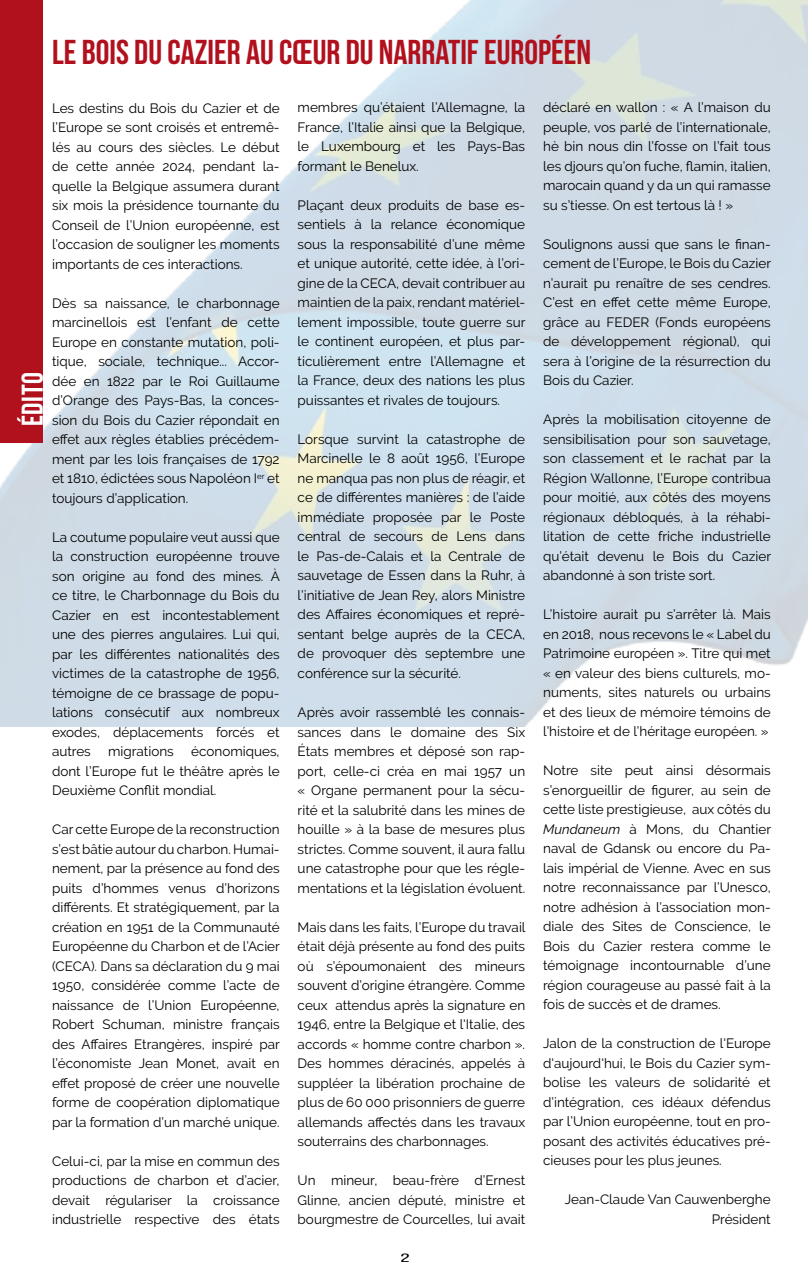
<style>
.page{position:relative;width:808px;height:1276px;background:#fff}
.page>*{position:absolute;margin:0;border:0;box-sizing:border-box;transform-origin:0 0}
.t1{font:700 34.5px "Bebas Neue";color:#b1101d}
.t2{font:700 30px "Bebas Neue";letter-spacing:.02em;color:#fff}
.t3{font:13.5px/19.5px "Raleway";color:#000;text-align:justify}
.t4{font:12px "Bebas Neue";color:#000;scale:2 1}
.s1{font-style:italic}
</style>
<div class="page">
<img style="left:0;top:0;width:808px;height:727px">
<div style="left:0;top:0;width:43px;height:442px;background:#b1101d"></div>
<h1 class="t1" style="left:52px;top:33px;width:541px">LE BOIS DU CAZIER AU CŒUR DU NARRATIF EUROPÉEN</h1>
<h2 class="t2" style="left:16px;top:426px;width:55px;rotate:-90deg">ÉDITO</h2>
<p class="t3" style="left:52px;top:98px;width:229px">Les destins du Bois du Cazier et de l’Europe se sont croisés et entremê&shy;lés au cours des siècles. Le début de cette année 2024, pendant la&shy;quelle la Belgique assumera durant six mois la présidence tournante du Conseil de l’Union européenne, est l’occasion de souligner les moments importants de ces interactions.</p>
<p class="t3" style="left:52px;top:293px;width:229px">Dès sa naissance, le charbonnage marcinellois est l’enfant de cette Europe en constante mutation, poli&shy;tique, sociale, technique... Accor&shy;dée en 1822 par le Roi Guillaume d’Orange des Pays-Bas, la conces&shy;sion du Bois du Cazier répondait en effet aux règles établies précédem&shy;ment par les lois françaises de 1792 et 1810, édictées sous Napoléon I<sup>er</sup> et toujours d’application.</p>
<p class="t3" style="left:52px;top:527px;width:229px">La coutume populaire veut aussi que la construction européenne trouve son origine au fond des mines. À ce titre, le Charbonnage du Bois du Cazier en est incontestablement une des pierres angulaires. Lui qui, par les différentes nationalités des victimes de la catastrophe de 1956, témoigne de ce brassage de popu&shy;lations consécutif aux nombreux exodes, déplacements forcés et autres</p>
<p class="t3" style="left:52px;top:741px;width:229px;text-indent:139px">économiques, dont l’Europe fut le théâtre après le Deuxième Conflit mondial.</p>
<p class="t3" style="left:52px;top:819px;width:229px">Car cette Europe de la reconstruction s’est bâtie autour du charbon. Humai&shy;nement, par la présence au fond des puits d’hommes venus d’horizons différents. Et stratégiquement, par la création en 1951 de la Communauté Européenne du Charbon et de l’Acier (CECA). Dans sa déclaration du 9 mai 1950, considérée comme l’acte de naissance de l’Union Européenne, Robert Schuman, ministre français des Affaires Etrangères, inspiré par l’économiste Jean Monet, avait en effet proposé de créer une nouvelle forme de coopération diplomatique par la formation d’un marché unique.</p>
<p class="t3" style="left:52px;top:1151px;width:229px">Celui-ci, par la mise en commun des productions de charbon et d’acier, devait régulariser la croissance industrielle respective des états</p>
<p class="t3" style="left:108px;top:741px;width:67px">migrations</p>
<p class="t3" style="left:298px;top:98px;width:229px">membres qu’étaient l’Allemagne, la France, l’Italie ainsi que la Belgique, le Luxembourg et les Pays-Bas formant le Benelux.</p>
<p class="t3" style="left:298px;top:195px;width:229px">Plaçant deux produits de base es&shy;sentiels à la relance économique sous la responsabilité d’une même et unique autorité, cette idée, à l’ori&shy;gine de la CECA, devait contribuer au maintien de la paix, rendant matériel&shy;lement impossible, toute guerre sur le continent européen, et plus par&shy;ticulièrement entre l’Allemagne et la France, deux des nations les plus puissantes et rivales de toujours.</p>
<p class="t3" style="left:298px;top:429px;width:229px">Lorsque survint la catastrophe de Marcinelle le 8 août 1956, l’Europe ne manqua pas non plus de réagir, et ce de différentes manières : de l’aide immédiate proposée par le Poste central de secours de Lens dans le Pas-de-Calais et la Centrale de sauvetage de Essen dans la Ruhr, à l’initiative de Jean Rey, alors Ministre des Affaires économiques et repré&shy;sentant belge auprès de la CECA, de provoquer dès septembre une conférence sur la sécurité.</p>
<p class="t3" style="left:298px;top:702px;width:229px">Après avoir rassemblé les connais&shy;sances dans le domaine des Six États membres et déposé son rap&shy;port, celle-ci créa en mai 1957 un « Organe permanent pour la sécu&shy;rité et la salubrité dans les mines de houille » à la base de mesures plus strictes. Comme souvent, il aura fallu une catastrophe pour que les régle&shy;mentations et la législation évoluent.</p>
<p class="t3" style="left:298px;top:917px;width:229px">Mais dans les faits, l’Europe du travail était déjà présente au fond des puits où s’époumonaient des mineurs souvent d’origine étrangère. Comme ceux attendus après la signature en 1946, entre la Belgique et l'Italie, des accords « homme contre charbon ».<br>Des hommes déracinés, appelés à suppléer la libération prochaine de plus de 60 000 prisonniers de guerre allemands affectés dans les travaux souterrains des charbonnages.</p>
<p class="t3" style="left:298px;top:1170px;width:229px">Un mineur, beau-frère d’Ernest Glinne, ancien député, ministre et bourgmestre de Courcelles, lui avait</p>
<p class="t4" style="left:400px;top:1251px;width:6px">2</p>
<p class="t3" style="left:543px;top:98px;width:229px">déclaré en wallon : « A l’maison du peuple, vos parlé de l’internationale, hè bin nous din l’fosse on l’fait tous les djours qu’on fuche, flamin, italien, marocain quand y da un qui ramasse su s’tiesse. On est tertous là ! »</p>
<p class="t3" style="left:543px;top:234px;width:229px">Soulignons aussi que sans le finan&shy;cement de l’Europe, le Bois du Cazier n’aurait pu renaître de ses cendres.<br>C’est en effet cette même Europe, grâce au FEDER (Fonds européens de développement régional), qui sera à l’origine de la résurrection du Bois du Cazier.</p>
<p class="t3" style="left:543px;top:410px;width:229px">Après la mobilisation citoyenne de sensibilisation pour son sauvetage, son classement et le rachat par la Région Wallonne, l’Europe contribua pour moitié, aux côtés des moyens régionaux débloqués, à la réhabi&shy;litation de cette friche industrielle qu’était devenu le Bois du Cazier abandonné à son triste sort.</p>
<p class="t3" style="left:543px;top:605px;width:229px">L’histoire aurait pu s’arrêter là. Mais en 2018, nous recevons le « Label du Patrimoine européen ». Titre qui met « en valeur des biens culturels, mo&shy;numents, sites naturels ou urbains et des lieux de mémoire témoins de l’histoire et de l’héritage européen. »</p>
<p class="t3" style="left:543px;top:760px;width:229px">Notre site peut ainsi désormais s’enorgueillir de figurer, au sein de cette liste prestigieuse, aux côtés du <span class="s1">Mundaneum</span> à Mons, du Chantier naval de Gdansk ou encore du Pa&shy;lais impérial de Vienne. Avec en sus notre reconnaissance par l’Unesco, notre adhésion à l’association mon&shy;diale des Sites de Conscience, le Bois du Cazier restera comme le témoignage incontournable d’une région courageuse au passé fait à la fois de succès et de drames.</p>
<p class="t3" style="left:543px;top:1033px;width:229px">Jalon de la construction de l'Europe d'aujourd'hui, le Bois du Cazier sym&shy;bolise les valeurs de solidarité et d’intégration, ces idéaux défendus par l’Union européenne, tout en pro&shy;posant des activités éducatives pré&shy;cieuses pour les plus jeunes.</p>
<p class="t3" style="left:565px;top:1189px;width:207px;text-align:right">Jean-Claude Van Cauwenberghe<br>Président</p>
</div>
